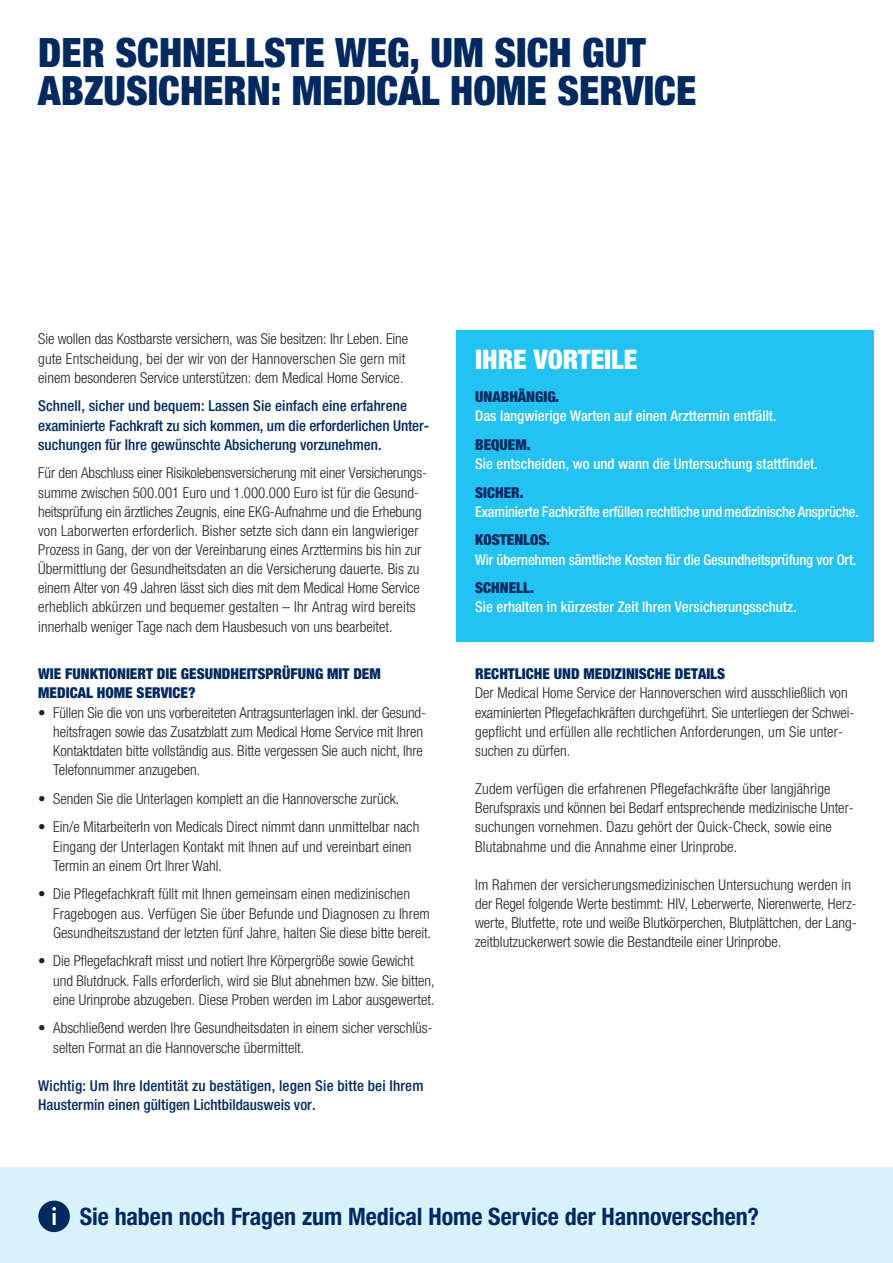
<style>
.page{position:relative;width:893px;height:1263px;background:#fff}
.page>*{position:absolute;margin:0;border:0;box-sizing:border-box;transform-origin:0 0}
.Headline_27{font:900 condensed 40.5px/38.2px "Helvetica Neue LT Std";color:#002960}
.Headline_18{font:900 condensed 27px "Helvetica Neue LT Std";color:#fff}
._002_HL_Subheadline{font:700 condensed 24px "Helvetica Neue LT Std";color:#002960}
.Fließtext_Normal{font:300 condensed 15px/19.2px "Helvetica Neue LT Std";color:#231f20}
.Fließtext_Normal-2{font:500 condensed 15px/19.2px "Helvetica Neue LT Std";color:#002960}
.Headline_18-2{font:900 condensed 15px/19.2px "Helvetica Neue LT Std";color:#002960}
.Headline_36{font:900 condensed 15px "Helvetica Neue LT Std";color:#002960}
.Fließtext_Normal-3{font:500 condensed 14.85px "Helvetica Neue LT Std";color:#fff}
</style>
<div class="page">
<div style="left:0;top:1167px;width:893px;height:96px;background:#d8f1fb"></div>
<div style="left:456px;top:330px;width:418px;height:311px;background:#22c2f3"></div>
<div style="left:38px;top:1200px;width:32px;height:32px;background:#002960;border-radius:50%"></div>
<svg style="left:52px;top:1207px;width:4px;height:18px"></svg>
<p class="Headline_27" style="left:38px;top:33px;width:659px">DER SCHNELLSTE WEG, UM SICH GUT<br>ABZUSICHERN: MEDICAL HOME SERVICE</p>
<p class="Fließtext_Normal" style="left:38px;top:329px;width:371px">Sie wollen das Kostbarste versichern, was Sie besitzen: Ihr Leben. Eine gute Entscheidung, bei der wir von der Hannoverschen Sie gern mit einem besonderen Service unterstützen: dem Medical Home Service.</p>
<p class="Fließtext_Normal-2" style="left:38px;top:396px;width:391px">Schnell, sicher und bequem: Lassen Sie einfach eine erfahrene examinierte Fachkraft zu sich kommen, um die erforderlichen Unter&shy;suchungen für Ihre gewünschte Absicherung vorzunehmen.</p>
<p class="Fließtext_Normal" style="left:38px;top:463px;width:390px">Für den Abschluss einer Risikolebensversicherung mit einer Versicherungs&shy;summe zwischen 500.001 Euro und 1.000.000 Euro ist für die Gesund&shy;heitsprüfung ein ärztliches Zeugnis, eine EKG-Aufnahme und die Erhebung von Laborwerten erforderlich. Bisher setzte sich dann ein langwieriger Prozess in Gang, der von der Vereinbarung eines Arzttermins bis hin zur Übermittlung der Gesundheitsdaten an die Versicherung dauerte. Bis zu einem Alter von 49 Jahren lässt sich dies mit dem Medical Home Service erheblich abkürzen und bequemer gestalten – Ihr Antrag wird bereits innerhalb weniger Tage nach dem Hausbesuch von uns bearbeitet.</p>
<p class="Headline_18-2" style="left:38px;top:664px;width:344px">WIE FUNKTIONIERT DIE GESUNDHEITSPRÜFUNG MIT DEM<br>MEDICAL HOME SERVICE?</p>
<p class="Fließtext_Normal" style="left:53px;top:702px;width:374px;text-indent:-15px">• Füllen Sie die von uns vorbereiteten Antragsunterlagen inkl. der Gesund&shy;heitsfragen sowie das Zusatzblatt zum Medical Home Service mit Ihren Kontaktdaten bitte vollständig aus. Bitte vergessen Sie auch nicht, Ihre Telefonnummer anzugeben.</p>
<p class="Fließtext_Normal" style="left:38px;top:789px;width:363px">• Senden Sie die Unterlagen komplett an die Hannoversche zurück.</p>
<p class="Fließtext_Normal" style="left:53px;top:817px;width:368px;text-indent:-15px">• Ein/e MitarbeiterIn von Medicals Direct nimmt dann unmittelbar nach<br>Eingang der Unterlagen Kontakt mit Ihnen auf und vereinbart einen<br>Termin an einem Ort Ihrer Wahl.</p>
<p class="Fließtext_Normal" style="left:53px;top:884px;width:380px;text-indent:-15px">• Die Pflegefachkraft füllt mit Ihnen gemeinsam einen medizinischen<br>Fragebogen aus. Verfügen Sie über Befunde und Diagnosen zu Ihrem<br>Gesundheitszustand der letzten fünf Jahre, halten Sie diese bitte bereit.</p>
<p class="Fließtext_Normal" style="left:53px;top:951px;width:383px;text-indent:-15px">• Die Pflegefachkraft misst und notiert Ihre Körpergröße sowie Gewicht und Blutdruck. Falls erforderlich, wird sie Blut abnehmen bzw. Sie bitten, eine Urinprobe abzugeben. Diese Proben werden im Labor ausgewertet.</p>
<p class="Fließtext_Normal" style="left:53px;top:1018px;width:381px;text-indent:-15px">• Abschließend werden Ihre Gesundheitsdaten in einem sicher verschlüs&shy;selten Format an die Hannoversche übermittelt.</p>
<p class="Fließtext_Normal-2" style="left:38px;top:1076px;width:387px">Wichtig: Um Ihre Identität zu bestätigen, legen Sie bitte bei Ihrem<br>Haustermin einen gültigen Lichtbildausweis vor.</p>
<p class="Headline_18" style="left:475px;top:343px;width:164px">IHRE VORTEILE</p>
<p class="Headline_18-2" style="left:475px;top:387px;width:85px">UNABHÄNGIG.</p>
<p class="Fließtext_Normal-3" style="left:475px;top:407px;width:303px">Das langwierige Warten auf einen Arzttermin entfällt.</p>
<p class="Headline_36" style="left:475px;top:435px;width:57px">BEQUEM.</p>
<p class="Fließtext_Normal-3" style="left:475px;top:455px;width:344px">Sie entscheiden, wo und wann die Untersuchung stattfindet.</p>
<p class="Headline_18-2" style="left:475px;top:482px;width:50px">SICHER.</p>
<p class="Fließtext_Normal-3" style="left:475px;top:503px;width:385px">Examinierte Fachkräfte erfüllen rechtliche undmedizinische Ansprüche.</p>
<p class="Headline_18-2" style="left:475px;top:530px;width:76px">KOSTENLOS.</p>
<p class="Fließtext_Normal-3" style="left:475px;top:550px;width:383px">Wir übernehmen sämtliche Kosten für die Gesundheitsprüfung vor Ort.</p>
<p class="Headline_18-2" style="left:475px;top:578px;width:60px">SCHNELL.</p>
<p class="Fließtext_Normal-3" style="left:475px;top:598px;width:323px">Sie erhalten in kürzester Zeit Ihren Versicherungsschutz.</p>
<p class="Headline_18-2" style="left:475px;top:664px;width:252px">RECHTLICHE UND MEDIZINISCHE DETAILS</p>
<p class="Fließtext_Normal" style="left:475px;top:683px;width:381px">Der Medical Home Service der Hannoverschen wird ausschließlich von examinierten Pflegefachkräften durchgeführt. Sie unterliegen der Schwei&shy;gepflicht und erfüllen alle rechtlichen Anforderungen, um Sie unter&shy;suchen zu dürfen.</p>
<p class="Fließtext_Normal" style="left:475px;top:779px;width:380px">Zudem verfügen die erfahrenen Pflegefachkräfte über langjährige Berufspraxis und können bei Bedarf entsprechende medizinische Unter&shy;suchungen vornehmen. Dazu gehört der Quick-Check, sowie eine Blutabnahme und die Annahme einer Urinprobe.</p>
<p class="Fließtext_Normal" style="left:475px;top:875px;width:383px">Im Rahmen der versicherungsmedizinischen Untersuchung werden in der Regel folgende Werte bestimmt: HIV, Leberwerte, Nierenwerte, Herz&shy;werte, Blutfette, rote und weiße Blutkörperchen, Blutplättchen, der Lang&shy;zeitblutzuckerwert sowie die Bestandteile einer Urinprobe.</p>
<p class="_002_HL_Subheadline" style="left:80px;top:1202px;width:681px">Sie haben noch Fragen zum Medical Home Service der Hannoverschen?</p>
</div>
